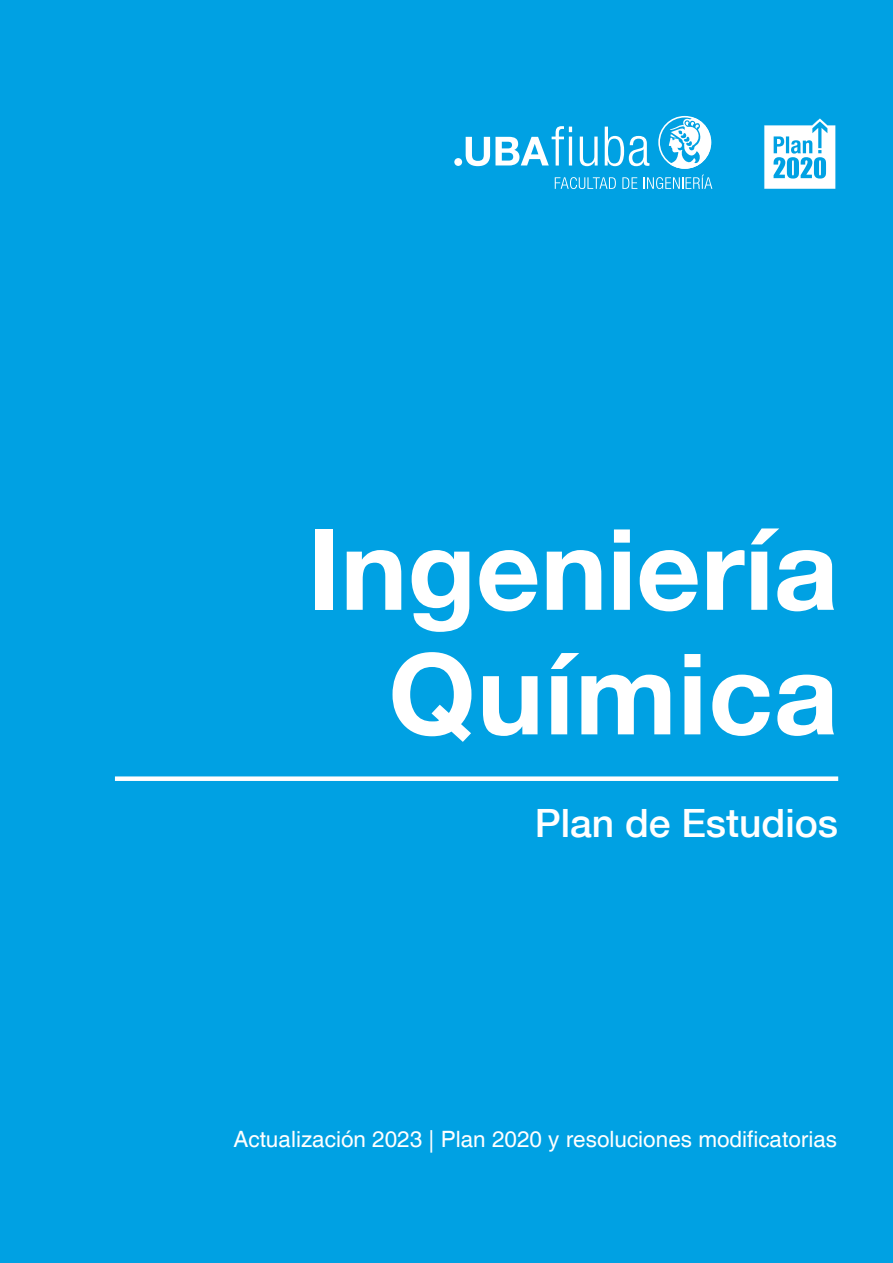
<style>
.page{position:relative;width:893px;height:1263px;background:#00a1e3}
.page>*{position:absolute;margin:0;border:0;box-sizing:border-box;transform-origin:0 0}
.t1{font:700 112.5px/124.5px "Helvetica Neue";color:#fff;text-align:right}
.t2{font:500 39px "Helvetica Neue";color:#fff}
.t3{font:22.5px "Helvetica";color:#fff}
</style>
<div class="page">
<div style="left:454px;top:158px;width:8px;height:8px;background:#fff;border-radius:50%"></div>
<svg style="left:466px;top:116px;width:246px;height:73px"></svg>
<svg style="left:764px;top:118px;width:71px;height:71px"></svg>
<div style="left:115px;top:776px;width:723px;height:5px;background:#fff"></div>
<h1 class="t1" style="left:307px;top:506px;width:532px">Ingeniería<br>Química</h1>
<h2 class="t2" style="left:535px;top:800px;width:305px">Plan de Estudios</h2>
<p class="t3" style="left:233px;top:1126px;width:605px">Actualización 2023 | Plan 2020 y resoluciones modificatorias</p>
</div>
